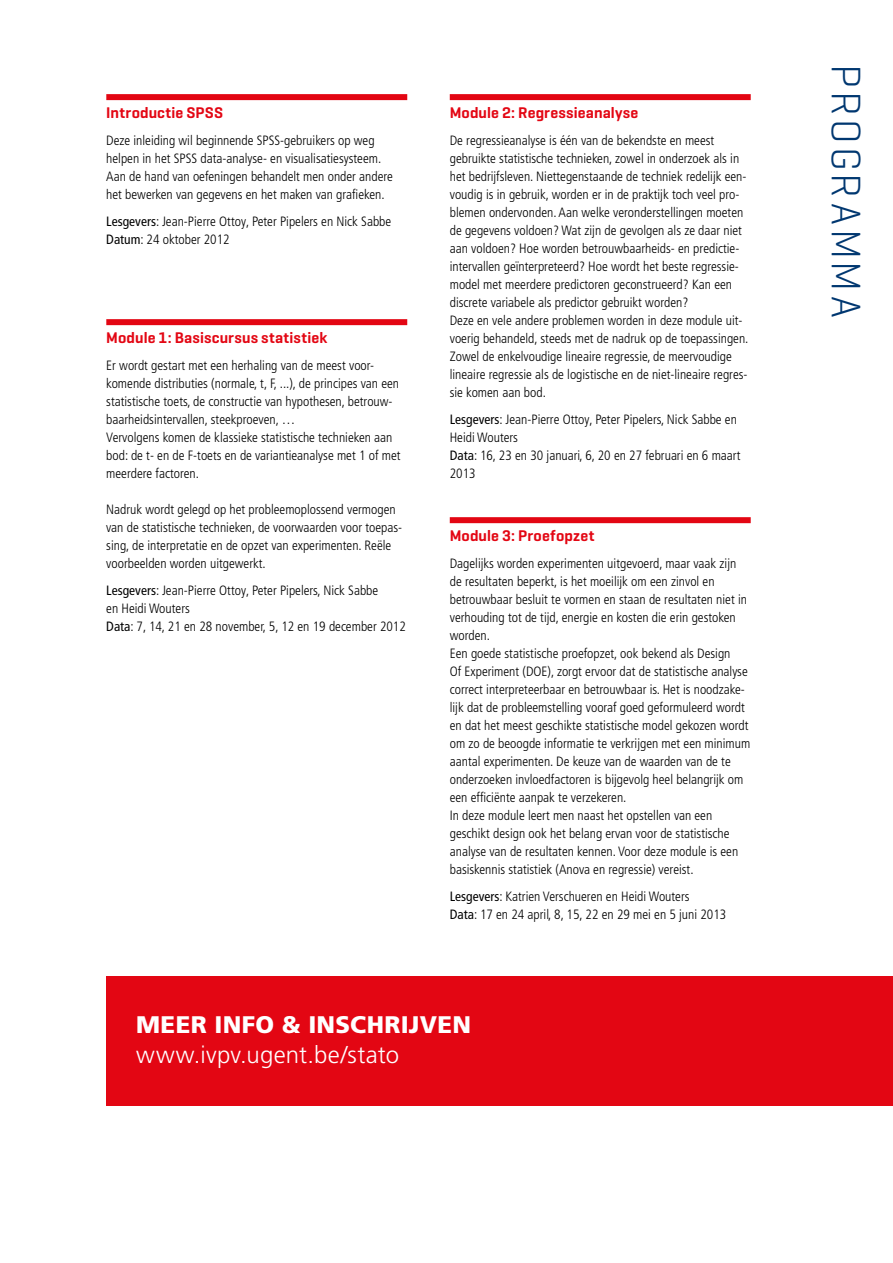
<style>
.page{position:relative;width:893px;height:1263px;background:#fff}
.page>*{position:absolute;margin:0;border:0;box-sizing:border-box;transform-origin:0 0}
.t1{font:300 42px "Geogrotesque";letter-spacing:.08em;color:#003770}
.t2{font:300 24px "Frutiger LT Std";letter-spacing:.015em;color:#fff}
.t3{font:900 24px "Frutiger LT Std";letter-spacing:.015em;color:#fff}
.t4{font:600 15.75px "Geogrotesque";letter-spacing:.01em;color:#e30613}
.t5{font:300 condensed 13.5px/18px "Frutiger LT Pro";color:#000}
.s1{font-weight:400}
</style>
<div class="page">
<div style="left:106px;top:94px;width:301px;height:6px;background:#e30613"></div>
<div style="left:106px;top:319px;width:301px;height:6px;background:#e30613"></div>
<div style="left:450px;top:94px;width:301px;height:6px;background:#e30613"></div>
<div style="left:450px;top:517px;width:301px;height:6px;background:#e30613"></div>
<div style="left:106px;top:976px;width:787px;height:130px;background:#e30613"></div>
<p class="t4" style="left:106px;top:103px;width:118px">Introductie SPSS</p>
<p class="t5" style="left:106px;top:132px;width:288px">Deze inleiding wil beginnende SPSS-gebruikers op weg helpen in het SPSS data-analyse- en visualisatiesysteem.<br>Aan de hand van oefeningen behandelt men onder andere het bewerken van gegevens en het maken van grafieken.</p>
<p class="t5" style="left:106px;top:213px;width:286px"><span class="s1">Lesgevers</span>: Jean-Pierre Ottoy, Peter Pipelers en Nick Sabbe<br><span class="s1">Datum</span>: 24 oktober 2012</p>
<p class="t4" style="left:106px;top:328px;width:222px">Module 1: Basiscursus statistiek</p>
<p class="t5" style="left:106px;top:357px;width:296px">Er wordt gestart met een herhaling van de meest voor&shy;komende distributies (normale, t, F, ...), de principes van een statistische toets, de constructie van hypothesen, betrouw&shy;baarheidsintervallen, steekproeven, …<br>Vervolgens komen de klassieke statistische technieken aan bod: de t- en de F-toets en de variantieanalyse met 1 of met meerdere factoren.</p>
<p class="t5" style="left:106px;top:501px;width:297px">Nadruk wordt gelegd op het probleemoplossend vermogen van de statistische technieken, de voorwaarden voor toepas&shy;sing, de interpretatie en de opzet van experimenten. Reële voorbeelden worden uitgewerkt.</p>
<p class="t5" style="left:106px;top:582px;width:301px"><span class="s1">Lesgevers</span>: Jean-Pierre Ottoy, Peter Pipelers, Nick Sabbe<br>en Heidi Wouters<br><span class="s1">Data</span>: 7, 14, 21 en 28 november, 5, 12 en 19 december 2012</p>
<p class="t4" style="left:450px;top:103px;width:190px">Module 2: Regressieanalyse</p>
<p class="t5" style="left:450px;top:132px;width:300px">De regressieanalyse is één van de bekendste en meest gebruikte statistische technieken, zowel in onderzoek als in het bedrijfsleven. Niettegenstaande de techniek redelijk een&shy;voudig is in gebruik, worden er in de praktijk toch veel pro&shy;blemen ondervonden. Aan welke veronderstellingen moeten de gegevens voldoen? Wat zijn de gevolgen als ze daar niet aan voldoen? Hoe worden betrouwbaarheids- en predictie&shy;intervallen geïnterpreteerd? Hoe wordt het beste regressie&shy;model met meerdere predictoren geconstrueerd? Kan een discrete variabele als predictor gebruikt worden?<br>Deze en vele andere problemen worden in deze module uit&shy;voerig behandeld, steeds met de nadruk op de toepassingen.<br>Zowel de enkelvoudige lineaire regressie, de meervoudige lineaire regressie als de logistische en de niet-lineaire regres&shy;sie komen aan bod.</p>
<p class="t5" style="left:450px;top:411px;width:292px"><span class="s1">Lesgevers</span>: Jean-Pierre Ottoy, Peter Pipelers, Nick Sabbe en Heidi Wouters<br><span class="s1">Data</span>: 16, 23 en 30 januari, 6, 20 en 27 februari en 6 maart 2013</p>
<p class="t4" style="left:450px;top:526px;width:146px">Module 3: Proefopzet</p>
<p class="t5" style="left:450px;top:555px;width:302px">Dagelijks worden experimenten uitgevoerd, maar vaak zijn de resultaten beperkt, is het moeilijk om een zinvol en betrouwbaar besluit te vormen en staan de resultaten niet in verhouding tot de tijd, energie en kosten die erin gestoken worden.<br>Een goede statistische proefopzet, ook bekend als Design<br>Of Experiment (DOE), zorgt ervoor dat de statistische analyse correct interpreteerbaar en betrouwbaar is. Het is noodzake&shy;lijk dat de probleemstelling vooraf goed geformuleerd wordt en dat het meest geschikte statistische model gekozen wordt om zo de beoogde informatie te verkrijgen met een minimum aantal experimenten. De keuze van de waarden van de te onderzoeken invloedfactoren is bijgevolg heel belangrijk om een efficiënte aanpak te verzekeren.<br>In deze module leert men naast het opstellen van een geschikt design ook het belang ervan voor de statistische analyse van de resultaten kennen. Voor deze module is een basiskennis statistiek (Anova en regressie) vereist.</p>
<p class="t5" style="left:450px;top:888px;width:278px"><span class="s1">Lesgevers</span>: Katrien Verschueren en Heidi Wouters<br><span class="s1">Data</span>: 17 en 24 april, 8, 15, 22 en 29 mei en 5 juni 2013</p>
<h2 class="t3" style="left:136px;top:1010px;width:336px">MEER INFO &amp; INSCHRIJVEN</h2>
<h2 class="t2" style="left:136px;top:1041px;width:265px">www.ivpv.ugent.be/stato</h2>
<h1 class="t1" style="left:872px;top:64px;width:255px;rotate:90deg">programma</h1>
</div>
